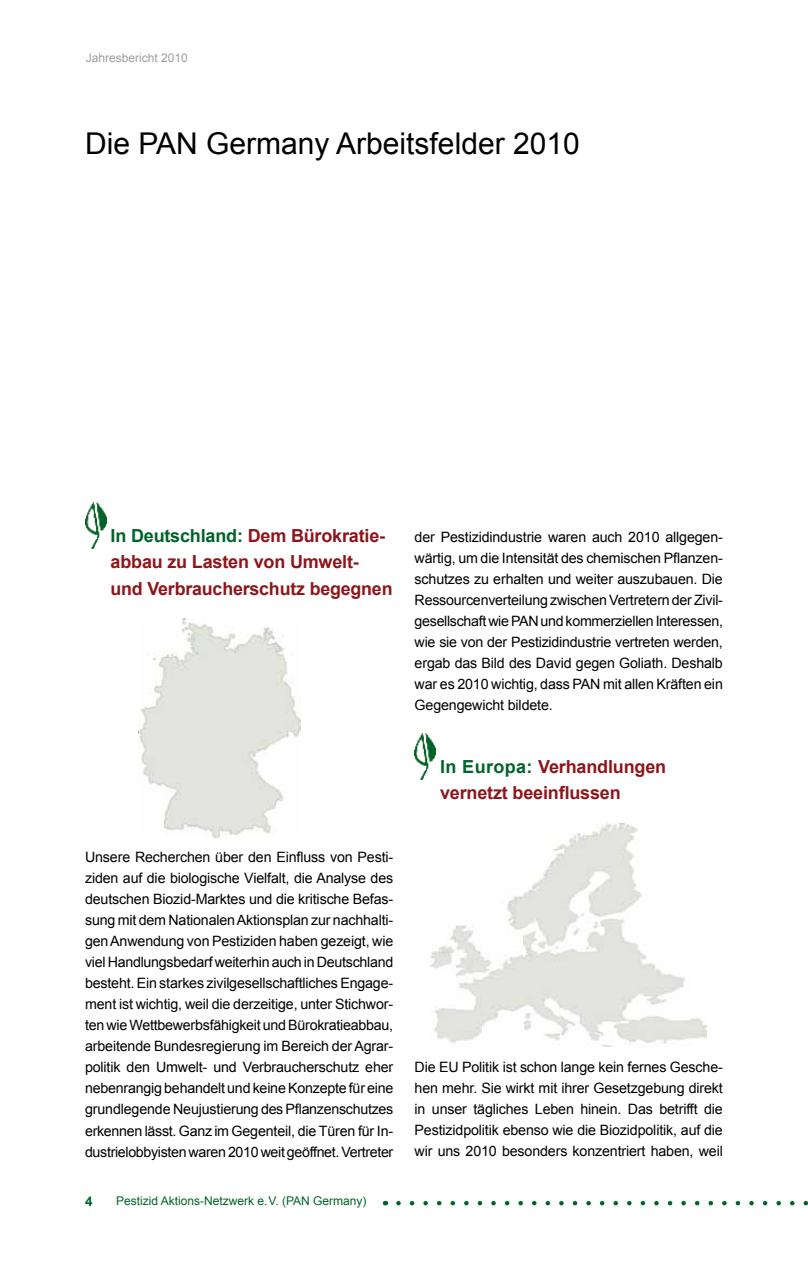
<style>
.page{position:relative;width:808px;height:1263px;background:#fff}
.page>*{position:absolute;margin:0;border:0;box-sizing:border-box;transform-origin:0 0}
.t1{font:30px "Arial";color:#000}
.t2{font:700 18px/26.2px "Arial";letter-spacing:-.01em;color:#8e161b}
.t3{font:14.25px/21px "Arial";letter-spacing:-.01em;color:#000;text-align:justify}
.t4{font:700 13.5px "Arial";color:#006328}
.t5{font:12px "Arial";color:#006328}
.t6{font:12px "Arial";color:#9c9e9f}
.s1{color:#006328}
</style>
<div class="page">
<svg style="left:398px;top:1201px;width:410px;height:4px"></svg>
<img style="left:85px;top:502px;width:21px;height:46px">
<img style="left:138px;top:619px;width:163px;height:218px">
<img style="left:415px;top:733px;width:21px;height:46px">
<img style="left:431px;top:823px;width:276px;height:224px">
<p class="t6" style="left:86px;top:50px;width:104px">Jahresbericht 2010</p>
<h1 class="t1" style="left:85px;top:123px;width:496px">Die PAN Germany Arbeitsfelder 2010</h1>
<p class="t2" style="left:111px;top:523px;width:284px"><span class="s1">In Deutschland:</span> Dem Bürokratie&shy;abbau zu Lasten von Umwelt&shy;und Verbraucherschutz begegnen</p>
<p class="t3" style="left:85px;top:847px;width:310px">Unsere Recherchen über den Einfluss von Pesti&shy;ziden auf die biologische Vielfalt, die Analyse des deutschen Biozid-Marktes und die kritische Befas&shy;sung mit dem Nationalen Aktionsplan zur nachhalti&shy;gen Anwendung von Pestiziden haben gezeigt, wie viel Handlungsbedarf weiterhin auch in Deutschland besteht. Ein starkes zivilgesellschaftliches Engage&shy;ment ist wichtig, weil die derzeitige, unter Stichwor&shy;ten wie Wettbewerbsfähigkeit und Bürokratieabbau, arbeitende Bundesregierung im Bereich der Agrar&shy;politik den Umwelt- und Verbraucherschutz eher nebenrangig behandelt und keine Konzepte für eine grundlegende Neujustierung des Pflanzenschutzes erkennen lässt. Ganz im Gegenteil, die Türen für In&shy;dustrielobbyisten waren 2010 weit geöffnet. Vertreter</p>
<p class="t4" style="left:85px;top:1192px;width:9px">4</p>
<p class="t5" style="left:116px;top:1193px;width:252px">Pestizid Aktions-Netzwerk e. V. (PAN Germany)</p>
<p class="t3" style="left:415px;top:527px;width:310px">der Pestizidindustrie waren auch 2010 allgegen&shy;wärtig, um die Intensität des chemischen Pflanzen&shy;schutzes zu erhalten und weiter auszubauen. Die Ressourcenverteilung zwischen Vertretern der Zivil&shy;gesellschaft wie PAN und kommerziellen Interessen, wie sie von der Pestizidindustrie vertreten werden, ergab das Bild des David gegen Goliath. Deshalb war es 2010 wichtig, dass PAN mit allen Kräften ein Gegengewicht bildete.</p>
<p class="t2" style="left:440px;top:754px;width:228px"><span class="s1">In Europa:</span> Verhandlungen vernetzt beeinflussen</p>
<p class="t3" style="left:415px;top:1057px;width:310px">Die EU Politik ist schon lange kein fernes Gesche&shy;hen mehr. Sie wirkt mit ihrer Gesetzgebung direkt in unser tägliches Leben hinein. Das betrifft die Pestizidpolitik ebenso wie die Biozidpolitik, auf die wir uns 2010 besonders konzentriert haben, weil</p>
</div>
